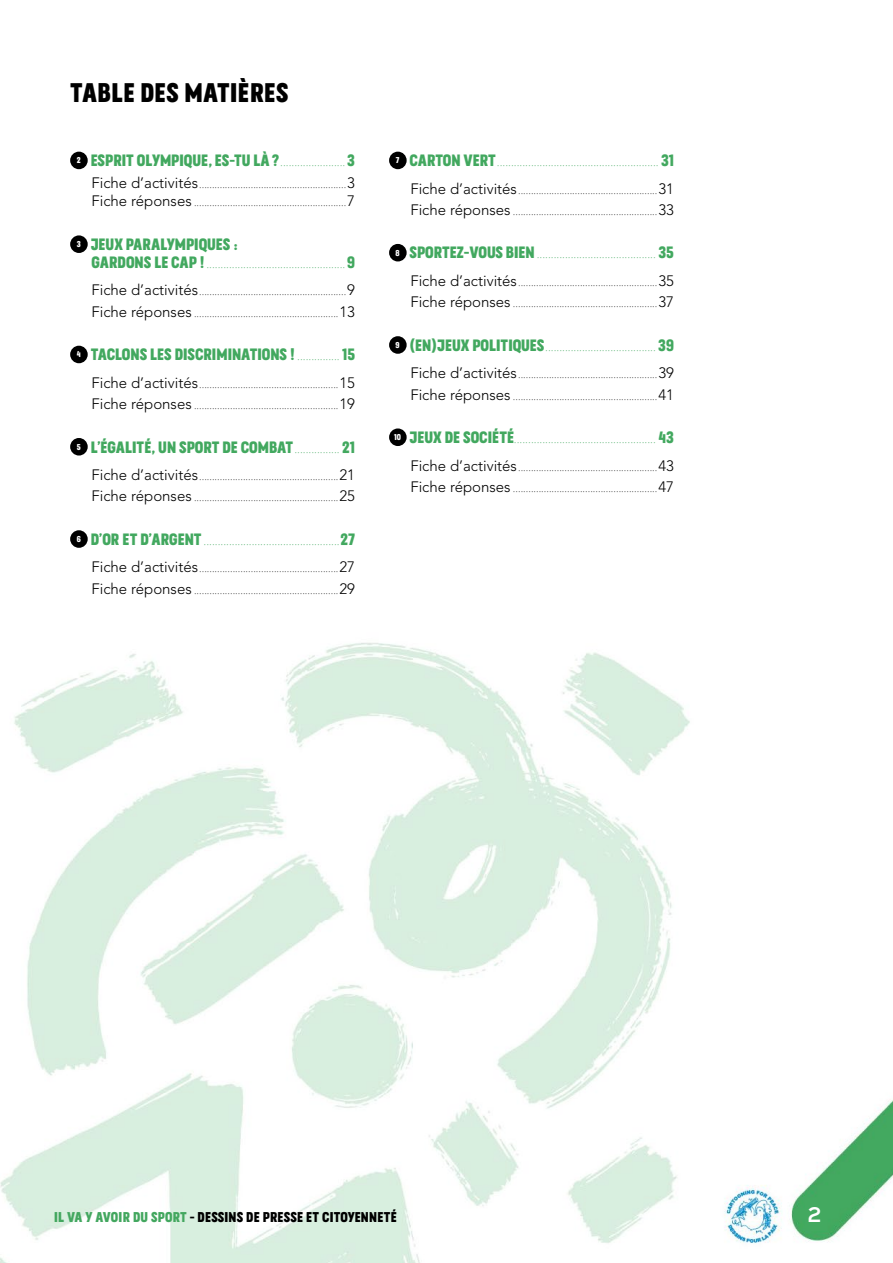
<style>
.page{position:relative;width:893px;height:1263px;background:#fff}
.page>*{position:absolute;margin:0;border:0;box-sizing:border-box;transform-origin:0 0}
.t1{font:27px "Blooms Headline";letter-spacing:.015em;color:#000}
.t2{font:600 18.3px "Sinkin Sans 600";color:#fff}
.t3{font:100 16.5px "Averta";color:#42a85f}
.t4{font:16.5px "Blooms Headline";color:#42a85f}
.t5{font:100 15px/21.3px "Averta";color:#000}
.t6{font:14.25px "Blooms Headline";letter-spacing:.015em;color:#000}
.s1{font-family:"Averta";font-weight:100}
.s2{font-family:"Avenir LT Std";font-weight:300}
.s3{font-family:"Blooms Headline";font-weight:400}
.s4{color:#43a75f}
</style>
<div class="page">
<img style="left:0;top:642px;width:893px;height:621px">
<div style="left:70px;top:152px;width:18px;height:17px;background:#000;border-radius:50%"></div>
<div style="left:70px;top:235px;width:18px;height:18px;background:#000;border-radius:50%"></div>
<div style="left:70px;top:346px;width:18px;height:17px;background:#000;border-radius:50%"></div>
<div style="left:70px;top:438px;width:18px;height:17px;background:#000;border-radius:50%"></div>
<div style="left:70px;top:530px;width:18px;height:18px;background:#000;border-radius:50%"></div>
<div style="left:389px;top:152px;width:18px;height:17px;background:#000;border-radius:50%"></div>
<div style="left:389px;top:244px;width:18px;height:17px;background:#000;border-radius:50%"></div>
<div style="left:389px;top:336px;width:18px;height:18px;background:#000;border-radius:50%"></div>
<div style="left:389px;top:428px;width:18px;height:18px;background:#000;border-radius:50%"></div>
<h1 class="t1" style="left:70px;top:71px;width:220px">TABLE DES MATIÈRES</h1>
<p class="t4" style="left:77px;top:147px;width:280px"><sup>2</sup> ESPRIT OLYMPIQUE, ES-TU LÀ?<span class="s1">.......................</span>3</p>
<p class="t5" style="left:91px;top:174px;width:265px;line-height:18px"><span class="s2">Fiche d’activités</span>.........................................................<span class="s2">3<br>Fiche réponses</span> ...........................................................<span class="s2">7</span></p>
<p class="t4" style="left:77px;top:231px;width:162px"><sup>3</sup> JEUX PARALYMPIQUES :</p>
<p class="t3" style="left:91px;top:252px;width:265px"><span class="s3">GARDONS LE CAP !</span>.................................................<span class="s3">9</span></p>
<p class="t5" style="left:91px;top:279px;width:265px"><span class="s2">Fiche d’activités</span>.........................................................<span class="s2">9<br>Fiche réponses</span> ........................................................<span class="s2">13</span></p>
<p class="t4" style="left:77px;top:341px;width:280px"><sup>4</sup> TACLONS LES DISCRIMINATIONS !<span class="s1">...............</span>15</p>
<p class="t5" style="left:91px;top:372px;width:265px"><span class="s2">Fiche d’activités</span>......................................................<span class="s2">15<br>Fiche réponses</span> ........................................................<span class="s2">19</span></p>
<p class="t4" style="left:77px;top:433px;width:280px"><sup>5</sup> L’ÉGALITÉ, UN SPORT DE COMBAT<span class="s1">................</span> 21</p>
<p class="t5" style="left:91px;top:464px;width:265px"><span class="s2">Fiche d’activités</span>......................................................<span class="s2">21<br>Fiche réponses</span> ........................................................<span class="s2">25</span></p>
<p class="t3" style="left:77px;top:529px;width:280px"><sup>6</sup> <span class="s3">D’OR ET D’ARGENT</span>................................................<span class="s3">27</span></p>
<p class="t5" style="left:91px;top:556px;width:265px"><span class="s2">Fiche d’activités</span>......................................................<span class="s2">27<br>Fiche réponses</span> ........................................................<span class="s2">29</span></p>
<p class="t3" style="left:396px;top:150px;width:280px"><sup>7</sup> <span class="s3">CARTON VERT</span>......................................................... <span class="s3">31</span></p>
<p class="t5" style="left:410px;top:178px;width:265px"><span class="s2">Fiche d’activités</span>......................................................<span class="s2">31<br>Fiche réponses</span> ........................................................<span class="s2">33</span></p>
<p class="t3" style="left:396px;top:242px;width:280px"><sup>8</sup> <span class="s3">SPORTEZ-VOUS BIEN</span>.......................................... <span class="s3">35</span></p>
<p class="t5" style="left:410px;top:270px;width:265px"><span class="s2">Fiche d’activités</span>......................................................<span class="s2">35<br>Fiche réponses</span> ........................................................<span class="s2">37</span></p>
<p class="t3" style="left:396px;top:335px;width:280px"><sup>9</sup> <span class="s3">(EN)JEUX POLITIQUES</span>....................................... <span class="s3">39</span></p>
<p class="t5" style="left:410px;top:362px;width:265px"><span class="s2">Fiche d’activités</span>......................................................<span class="s2">39<br>Fiche réponses</span> ........................................................<span class="s2">41</span></p>
<p class="t3" style="left:394px;top:427px;width:281px"><sup>10</sup> <span class="s3">JEUX DE SOCIÉTÉ</span>.................................................. <span class="s3">43</span></p>
<p class="t5" style="left:410px;top:454px;width:265px"><span class="s2">Fiche d’activités</span>......................................................<span class="s2">43<br>Fiche réponses</span> ........................................................<span class="s2">47</span></p>
<p class="t6" style="left:54px;top:1206px;width:344px"><span class="s4">IL VA Y AVOIR DU SPORT</span> - DESSINS DE PRESSE ET CITOYENNETÉ</p>
<p class="t2" style="left:808px;top:1198px;width:15px">2</p>
</div>
